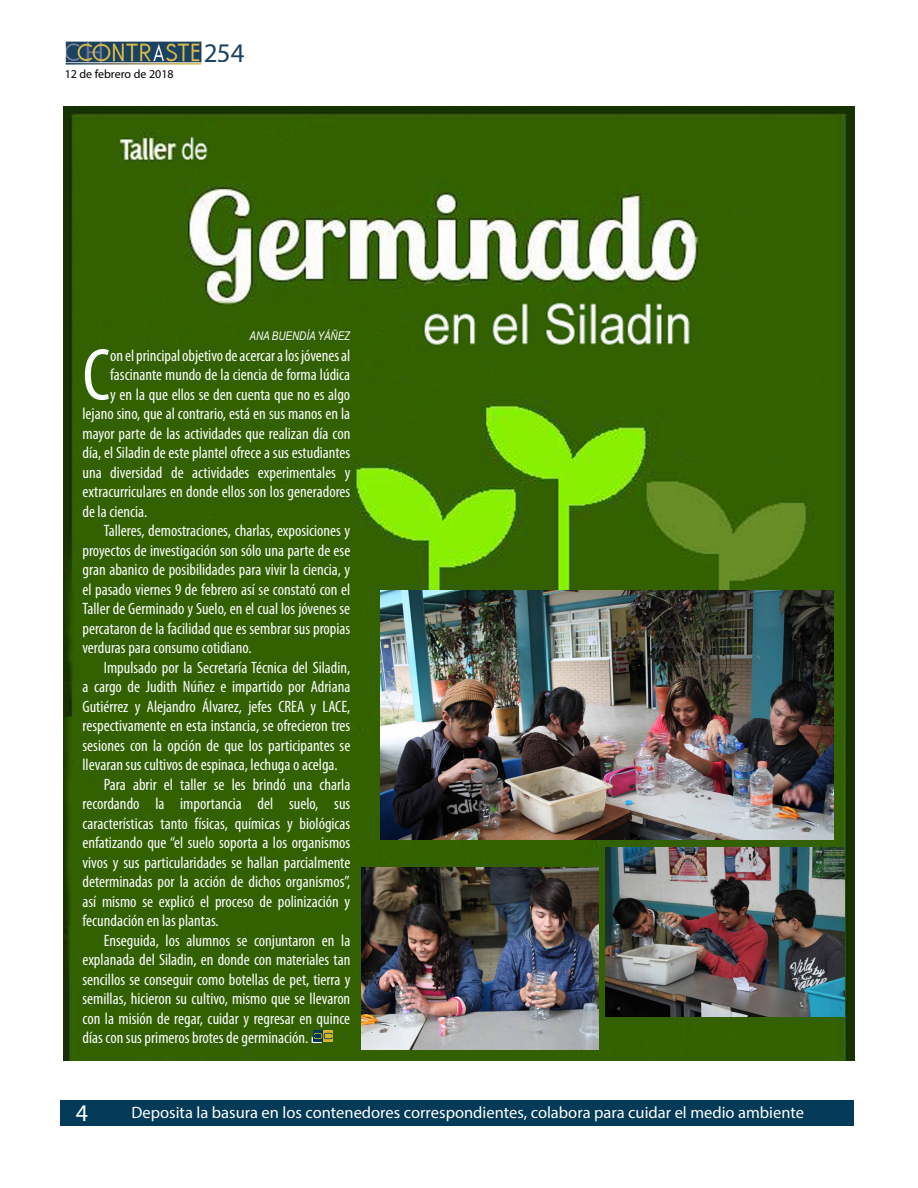
<style>
.page{position:relative;width:918px;height:1188px;background:#fff}
.page>*{position:absolute;margin:0;border:0;box-sizing:border-box;transform-origin:0 0}
.t1{font:condensed 74.4px "Myriad Pro";color:#fafdff}
.t2{font:27px "Myriad Pro";color:#1d4262}
.t3{font:24px "Myriad Pro";color:#fff}
.t4{font:condensed 16.5px "Myriad Pro";color:#fafdff}
.t5{font:16.5px "Myriad Pro";color:#fff}
.t6{font:12px "Myriad Pro";color:#000}
.t7{font:italic 12px "Arial Narrow";color:#fafdff}
</style>
<div class="page">
<div style="left:61px;top:1100px;width:793px;height:25px;background:#023a57"></div>
<img style="left:65px;top:41px;width:137px;height:24px">
<img style="left:64px;top:106px;width:790px;height:954px">
<img style="left:380px;top:591px;width:453px;height:249px">
<img style="left:605px;top:848px;width:239px;height:169px">
<img style="left:362px;top:868px;width:236px;height:182px">
<div style="left:313px;top:1031px;width:10px;height:5px;background:#0c3c53"></div>
<svg style="left:323px;top:1031px;width:10px;height:2px"></svg>
<svg style="left:312px;top:1033px;width:21px;height:10px"></svg>
<p class="t6" style="left:65px;top:66px;width:111px">12 de febrero de 2018</p>
<h2 class="t2" style="left:203px;top:36px;width:43px">254</h2>
<p class="t7" style="left:250px;top:328px;width:102px">ANA BUENDÍA YÁÑEZ</p>
<h1 class="t1" style="left:82px;top:335px;width:29px">C</h1>
<p class="t4" style="left:110px;top:346px;width:242px">on el principal objetivo de acercar a los jóvenes al</p>
<p class="t4" style="left:110px;top:366px;width:242px">fascinante mundo de la ciencia de forma lúdica</p>
<p class="t4" style="left:110px;top:385px;width:242px">y en la que ellos se den cuenta que no es algo</p>
<p class="t4" style="left:82px;top:405px;width:269px">lejano sino, que al contrario, está en sus manos en la</p>
<p class="t4" style="left:82px;top:424px;width:269px">mayor parte de las actividades que realizan día con</p>
<p class="t4" style="left:82px;top:444px;width:269px">día, el Siladin de este plantel ofrece a sus estudiantes</p>
<p class="t4" style="left:82px;top:463px;width:269px">una diversidad de actividades experimentales y</p>
<p class="t4" style="left:82px;top:483px;width:269px">extracurriculares en donde ellos son los generadores</p>
<p class="t4" style="left:82px;top:502px;width:66px">de la ciencia.</p>
<p class="t4" style="left:104px;top:522px;width:248px">Talleres, demostraciones, charlas, exposiciones y</p>
<p class="t4" style="left:82px;top:541px;width:269px">proyectos de investigación son sólo una parte de ese</p>
<p class="t4" style="left:82px;top:561px;width:269px">gran abanico de posibilidades para vivir la ciencia, y</p>
<p class="t4" style="left:82px;top:580px;width:269px">el pasado viernes 9 de febrero así se constató con el</p>
<p class="t4" style="left:82px;top:600px;width:269px">Taller de Germinado y Suelo, en el cual los jóvenes se</p>
<p class="t4" style="left:82px;top:619px;width:269px">percataron de la facilidad que es sembrar sus propias</p>
<p class="t4" style="left:82px;top:639px;width:171px">verduras para consumo cotidiano.</p>
<p class="t4" style="left:104px;top:658px;width:248px">Impulsado por la Secretaría Técnica del Siladin,</p>
<p class="t4" style="left:82px;top:678px;width:269px">a cargo de Judith Núñez e impartido por Adriana</p>
<p class="t4" style="left:82px;top:697px;width:269px">Gutiérrez y Alejandro Álvarez, jefes CREA y LACE,</p>
<p class="t4" style="left:82px;top:717px;width:269px">respectivamente en esta instancia, se ofrecieron tres</p>
<p class="t4" style="left:82px;top:736px;width:269px">sesiones con la opción de que los participantes se</p>
<p class="t4" style="left:82px;top:756px;width:257px">llevaran sus cultivos de espinaca, lechuga o acelga.</p>
<p class="t4" style="left:104px;top:775px;width:248px">Para abrir el taller se les brindó una charla</p>
<p class="t4" style="left:82px;top:795px;width:269px">recordando la importancia del suelo, sus</p>
<p class="t4" style="left:82px;top:814px;width:269px">características tanto físicas, químicas y biológicas</p>
<p class="t4" style="left:82px;top:834px;width:269px">enfatizando que “el suelo soporta a los organismos</p>
<p class="t4" style="left:82px;top:853px;width:269px">vivos y sus particularidades se hallan parcialmente</p>
<p class="t4" style="left:82px;top:873px;width:269px">determinadas por la acción de dichos organismos”,</p>
<p class="t4" style="left:82px;top:892px;width:269px">así mismo se explicó el proceso de polinización y</p>
<p class="t4" style="left:82px;top:912px;width:138px">fecundación en las plantas.</p>
<p class="t4" style="left:104px;top:931px;width:248px">Enseguida, los alumnos se conjuntaron en la</p>
<p class="t4" style="left:82px;top:951px;width:269px">explanada del Siladin, en donde con materiales tan</p>
<p class="t4" style="left:82px;top:970px;width:269px">sencillos se conseguir como botellas de pet, tierra y</p>
<p class="t4" style="left:82px;top:990px;width:269px">semillas, hicieron su cultivo, mismo que se llevaron</p>
<p class="t4" style="left:82px;top:1009px;width:269px">con la misión de regar, cuidar y regresar en quince</p>
<p class="t4" style="left:82px;top:1029px;width:227px">días con sus primeros brotes de germinación.</p>
<h3 class="t3" style="left:76px;top:1099px;width:14px">4</h3>
<p class="t5" style="left:131px;top:1103px;width:674px">Deposita la basura en los contenedores correspondientes, colabora para cuidar el medio ambiente</p>
</div>
